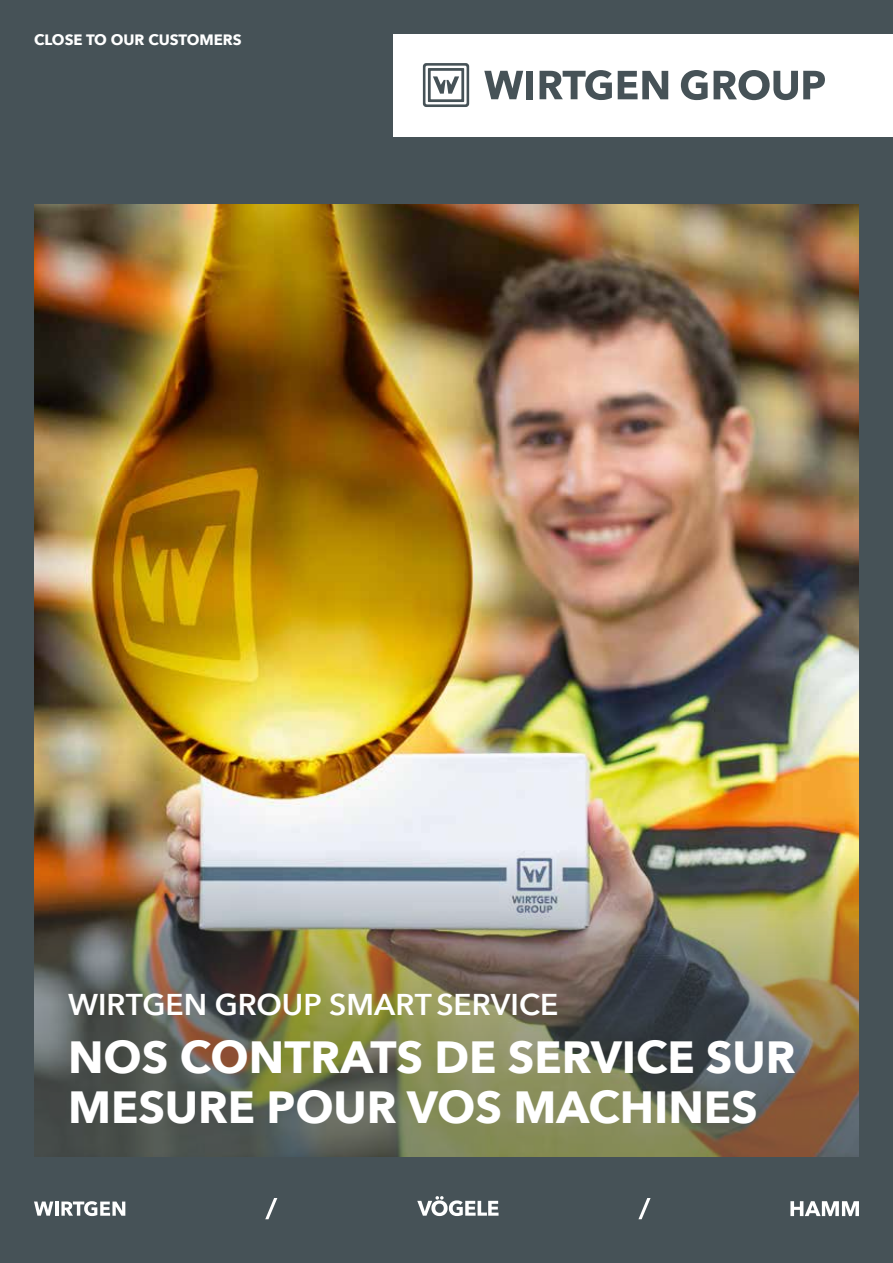
<style>
.page{position:relative;width:893px;height:1263px;background:#465257}
.page>*{position:absolute;margin:0;border:0;box-sizing:border-box;transform-origin:0 0}
.t1{font:700 45px/49.5px "Avenir Next LT Pro";color:#fff}
.t2{font:600 30px "Avenir Next LT Pro";color:#fff}
.t3{font:700 15px "Avenir Next LT Pro";color:#fff}
</style>
<div class="page">
<img style="left:34px;top:204px;width:825px;height:646px">
<img style="left:34px;top:850px;width:825px;height:307px">
<svg style="left:790px;top:1201px;width:69px;height:15px"></svg>
<svg style="left:417px;top:1196px;width:82px;height:20px"></svg>
<svg style="left:34px;top:1201px;width:19px;height:15px"></svg>
<hr style="left:55px;top:1201px;width:3px;height:15px;background:#fff">
<svg style="left:61px;top:1201px;width:64px;height:15px"></svg>
<svg style="left:265px;top:1198px;width:12px;height:21px"></svg>
<svg style="left:638px;top:1198px;width:13px;height:21px"></svg>
<div style="left:394px;top:34px;width:499px;height:102px;background:#fff"></div>
<svg style="left:681px;top:70px;width:27px;height:30px"></svg>
<svg style="left:714px;top:70px;width:111px;height:30px"></svg>
<svg style="left:484px;top:71px;width:39px;height:28px"></svg>
<div style="left:526px;top:71px;width:7px;height:28px;background:#465257"></div>
<svg style="left:540px;top:70px;width:72px;height:30px"></svg>
<svg style="left:618px;top:71px;width:50px;height:28px"></svg>
<svg style="left:423px;top:63px;width:46px;height:44px"></svg>
<p class="t3" style="left:34px;top:31px;width:209px">CLOSE TO OUR CUSTOMERS</p>
<p class="t2" style="left:68px;top:986px;width:492px">WIRTGEN GROUP SMART SERVICE</p>
<p class="t1" style="left:68px;top:1032px;width:729px">NOS CONTRATS DE SERVICE SUR<br>MESURE POUR VOS MACHINES</p>
</div>
